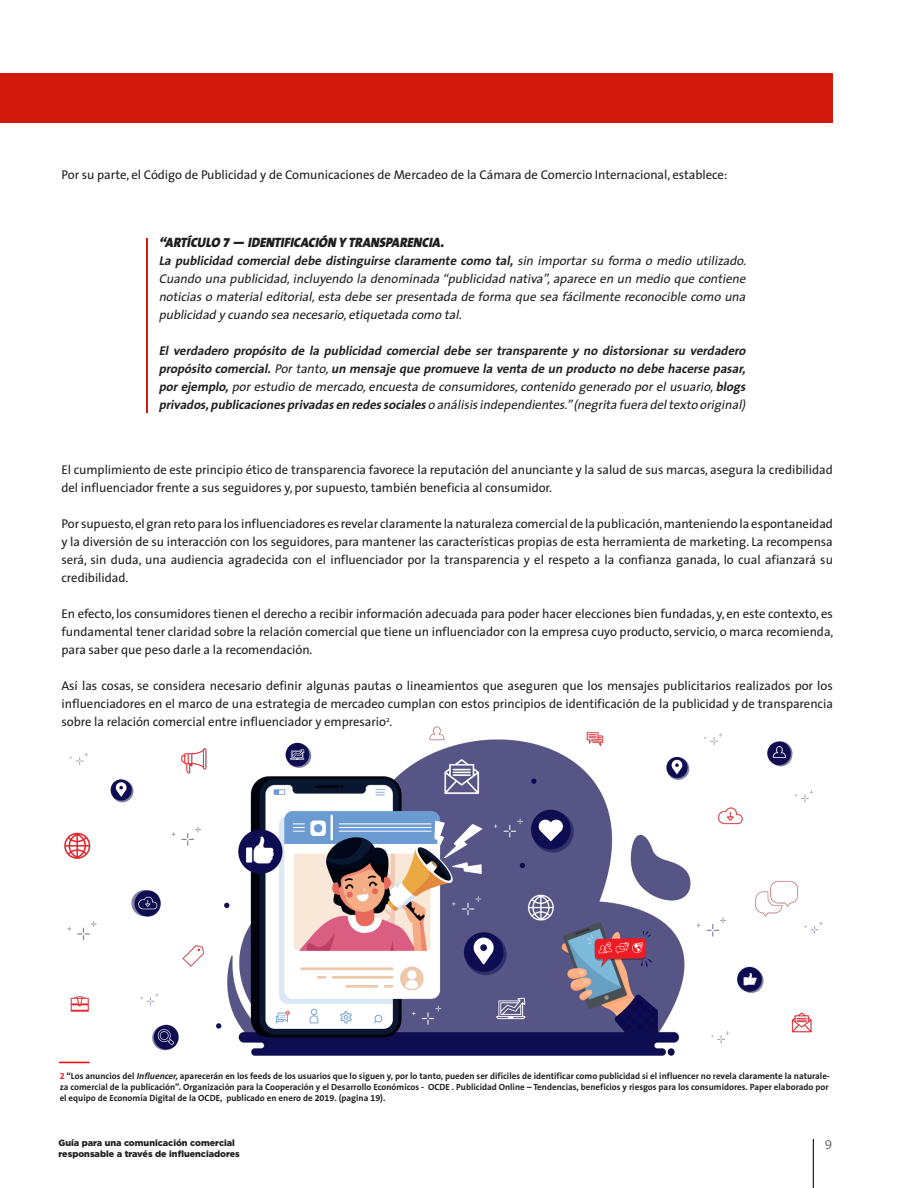
<style>
.page{position:relative;width:918px;height:1188px;background:#fff}
.page>*{position:absolute;margin:0;border:0;box-sizing:border-box;transform-origin:0 0}
.Textos{font:italic 900 13.65px "The Sans B9";color:#231f20;scale:.93 1}
.t1{font:300 13.5px "The Sans B4";color:#5d6161}
.Textos-2{font:12.75px/18px "The Sans";letter-spacing:-.005em;color:#231f20;text-align:justify}
.Textos-3{font:italic 700 12.75px/18px "The Sans B7";color:#231f20;text-align:justify}
.Textos-4{font:italic 12.75px/18px "The Sans";color:#231f20;text-align:justify}
.t2{font:700 9px/10.8px "The Sans B7";color:#231f20}
.t3{font:900 9px "Gotham";color:#231f20}
.s1{font-family:"The Sans B7";font-weight:700}
.s2{font-family:"The Sans";font-weight:400}
.s3{color:#ee1d23}
.s4{font-style:italic}
</style>
<div class="page">
<hr style="left:813px;top:1139px;width:1px;height:49px;background:#231f20">
<div style="left:0;top:73px;width:833px;height:49px;background:#d3180c"></div>
<hr style="left:147px;top:238px;width:1px;height:174px;background:#d3180c">
<hr style="left:59px;top:1062px;width:31px;height:1px;background:#fd0106">
<img style="left:62px;top:726px;width:761px;height:336px">
<p class="Textos-2" style="left:62px;top:166px;width:667px">Por su parte, el Código de Publicidad y de Comunicaciones de Mercadeo de la Cámara de Comercio Internacional, establece:</p>
<p class="Textos" style="left:159px;top:235px;width:311px">“ARTÍCULO 7 — IDENTIFICACIÓN Y TRANSPARENCIA.</p>
<p class="Textos-4" style="left:159px;top:252px;width:592px"><span class="s1">La publicidad comercial debe distinguirse claramente como tal,</span> sin importarsu formao medio utilizado.<br>Cuando unapublicidad,incluyendo ladenominada“publicidad nativa”,apareceen un medio quecontiene noticiaso materialeditorial,estadebeserpresentadadeformaqueseafácilmentereconociblecomo una publicidad ycuando seanecesario,etiquetadacomo tal.</p>
<p class="Textos-3" style="left:159px;top:342px;width:592px">El verdadero propósito de la publicidad comercial debe ser transparente y no distorsionar su verdadero propósito comercial. <span class="s2">Portanto,</span>un mensaje que promueve la venta de un producto no debe hacerse pasar, por ejemplo, <span class="s2">porestudio demercado,encuestadeconsumidores,contenido generado porelusuario,</span>blogs privados,publicaciones privadas en redes sociales <span class="s2">o análisisindependientes.”(negritafueradeltexto original)</span></p>
<p class="Textos-2" style="left:62px;top:461px;width:773px">El cumplimiento de este principio ético de transparencia favorece la reputación del anunciante y la salud de sus marcas, asegura la credibilidad del influenciador frente a sus seguidores y, por supuesto, también beneficia al consumidor.</p>
<p class="Textos-2" style="left:62px;top:515px;width:773px">Por supuesto, el gran reto para los influenciadores es revelar claramente la naturaleza comercial de la publicación, manteniendo la espontaneidad y la diversión de su interacción con los seguidores, para mantener las características propias de esta herramienta de marketing. La recompensa será, sin duda, una audiencia agradecida con el influenciador por la transparencia y el respeto a la confianza ganada, lo cual afianzará su credibilidad.</p>
<p class="Textos-2" style="left:62px;top:605px;width:774px">En efecto, los consumidores tienen el derecho a recibir información adecuada para poder hacer elecciones bien fundadas, y, en este contexto, es fundamental tener claridad sobre la relación comercial que tiene un influenciador con la empresa cuyo producto, servicio, o marca recomienda, para saber que peso darle a la recomendación.</p>
<p class="Textos-2" style="left:62px;top:677px;width:773px">Así las cosas, se considera necesario definir algunas pautas o lineamientos que aseguren que los mensajes publicitarios realizados por los influenciadores en el marco de una estrategia de mercadeo cumplan con estos principios de identificación de la publicidad y de transparencia sobre la relación comercial entre influenciador y empresario<sup>2</sup>.</p>
<p class="t2" style="left:60px;top:1071px;width:772px"><span class="s3">2</span> “Los anuncios del <span class="s4">Influencer,</span>aparecerán en los feeds de los usuarios que lo siguen y, por lo tanto, pueden ser difíciles de identificar como publicidad si el influencer no revela claramente la naturale&shy;za comercial de la publicación”. Organización para la Cooperación y el Desarrollo Económicos - OCDE . Publicidad Online – Tendencias, beneficios y riesgos para los consumidores. Paper elaborado por el equipo de Economía Digital de la OCDE, publicado en enero de 2019. (pagina 19).</p>
<p class="t3" style="left:58px;top:1137px;width:178px">Guía para una comunicación comercial</p>
<p class="t1" style="left:825px;top:1137px;width:9px">9</p>
<p class="t3" style="left:58px;top:1148px;width:183px">responsable a través de influenciadores</p>
</div>
